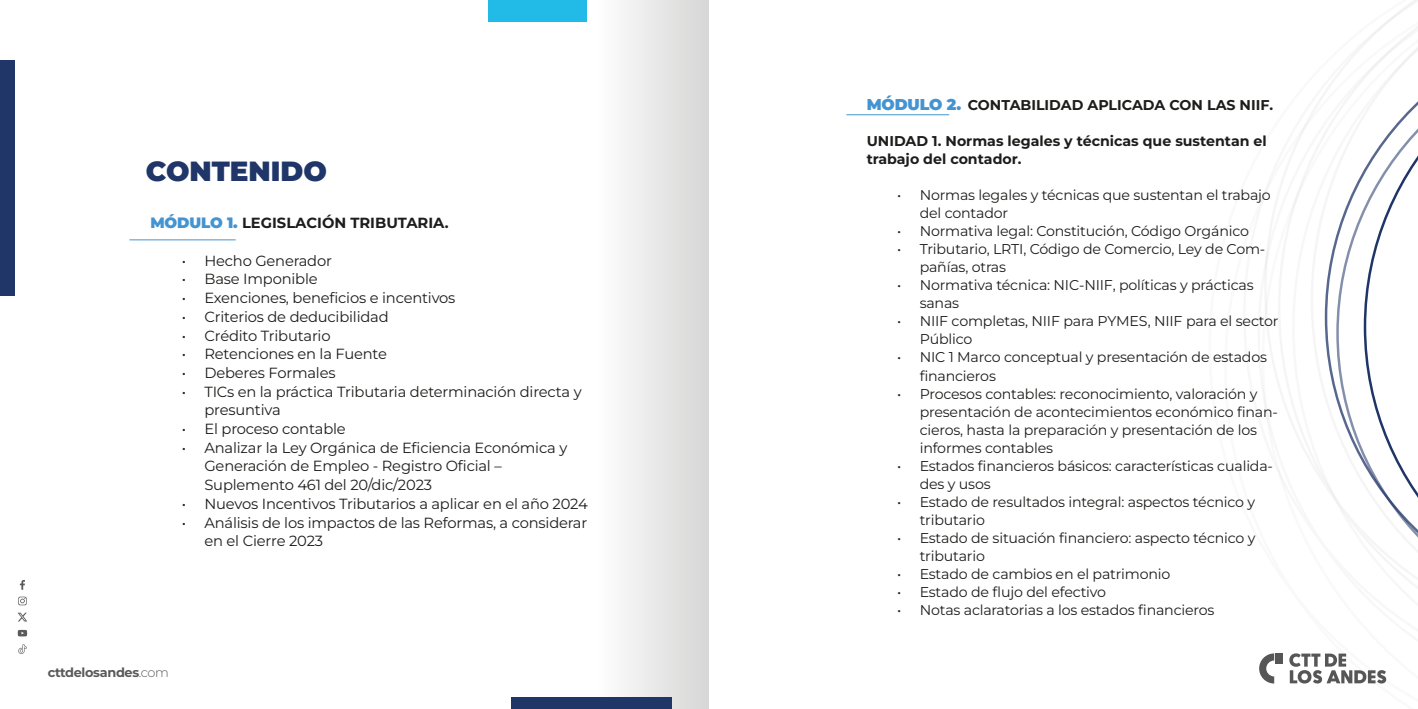
<style>
.page{position:relative;width:1418px;height:709px;background:#fff}
.page>*{position:absolute;margin:0;border:0;box-sizing:border-box;transform-origin:0 0}
.t1{font:900 27.75px "Montserrat";color:#203669}
.t2{font:14.75px/18.8px "Montserrat";letter-spacing:-.01em;color:#1d1d1b}
.t3{font:700 14.75px "Montserrat";color:#1d1d1b}
.t4{font:14.25px/18px "Montserrat";letter-spacing:-.01em;color:#1d1d1b}
.t5{font:700 14.25px/18px "Montserrat";color:#1d1d1b}
.t6{font:700 12.88px "Montserrat";letter-spacing:-.025em;color:#5a5a5a}
.s1{font-weight:900;font-size:15px;color:#4494d1}
.s2{font-weight:300}
.s3{font-weight:900;font-size:15.75px;color:#4494d1}
</style>
<div class="page">
<div style="left:597px;top:0;width:112px;height:709px;background:linear-gradient(to right,#fff,#d6d6d6)"></div>
<svg style="left:1261px;top:0;width:156px;height:684px"></svg>
<svg style="left:1259px;top:653px;width:15px;height:30px"></svg>
<div style="left:1275px;top:653px;width:7px;height:10px;background:#575656"></div>
<svg style="left:1289px;top:653px;width:97px;height:30px"></svg>
<div style="left:511px;top:698px;width:160px;height:11px;background:#203669"></div>
<div style="left:0;top:60px;width:15px;height:235px;background:#203669"></div>
<div style="left:488px;top:0;width:98px;height:22px;background:#22bbe8"></div>
<svg style="left:20px;top:580px;width:5px;height:10px"></svg>
<svg style="left:18px;top:596px;width:9px;height:9px"></svg>
<svg style="left:18px;top:612px;width:9px;height:9px"></svg>
<svg style="left:18px;top:644px;width:9px;height:10px"></svg>
<svg style="left:18px;top:630px;width:9px;height:6px"></svg>
<hr style="left:129px;top:239px;width:107px;height:1px;background:#4494d1">
<hr style="left:846px;top:114px;width:103px;height:1px;background:#4494d1">
<h1 class="t1" style="left:146px;top:153px;width:183px">CONTENIDO</h1>
<p class="t3" style="left:150px;top:213px;width:300px"><span class="s1">MÓDULO 1.</span> LEGISLACIÓN TRIBUTARIA.</p>
<p class="t2" style="left:182px;top:251px;width:151px">• Hecho Generador</p>
<p class="t2" style="left:182px;top:269px;width:137px">• Base Imponible</p>
<p class="t2" style="left:182px;top:288px;width:275px">• Exenciones, beneficios e incentivos</p>
<p class="t2" style="left:182px;top:307px;width:208px">• Criterios de deducibilidad</p>
<p class="t2" style="left:182px;top:325px;width:150px">• Crédito Tributario</p>
<p class="t2" style="left:182px;top:344px;width:206px">• Retenciones en la Fuente</p>
<p class="t2" style="left:182px;top:363px;width:155px">• Deberes Formales</p>
<p class="t2" style="left:204px;top:381px;width:379px;text-indent:-23px">• TICs en la práctica Tributaria determinación directa y presuntiva</p>
<p class="t2" style="left:182px;top:419px;width:165px">• El proceso contable</p>
<p class="t2" style="left:204px;top:438px;width:364px;text-indent:-23px">• Analizar la Ley Orgánica de Eficiencia Económica y<br>Generación de Empleo - Registro Oficial –<br>Suplemento 461 del 20/dic/2023</p>
<p class="t2" style="left:182px;top:494px;width:407px">• Nuevos Incentivos Tributarios a aplicar en el año 2024</p>
<p class="t2" style="left:204px;top:512px;width:384px;text-indent:-23px">• Análisis de los impactos de las Reformas, a considerar en el Cierre 2023</p>
<p class="t6" style="left:48px;top:664px;width:123px">cttdelosandes<span class="s2">.com</span></p>
<p class="t5" style="left:866px;top:95px;width:408px"><span class="s3">MÓDULO 2.</span> CONTABILIDAD APLICADA CON LAS NIIF.</p>
<p class="t5" style="left:866px;top:131px;width:401px">UNIDAD 1. Normas legales y técnicas que sustentan el trabajo del contador.</p>
<p class="t4" style="left:919px;top:185px;width:352px;text-indent:-23px">• Normas legales y técnicas que sustentan el trabajo del contador</p>
<p class="t4" style="left:897px;top:221px;width:353px">• Normativa legal: Constitución, Código Orgánico</p>
<p class="t4" style="left:919px;top:239px;width:347px;text-indent:-23px">• Tributario, LRTI, Código de Comercio, Ley de Com&shy;pañías, otras</p>
<p class="t4" style="left:919px;top:276px;width:335px;text-indent:-23px">• Normativa técnica: NIC-NIIF, políticas y prácticas sanas</p>
<p class="t4" style="left:919px;top:312px;width:360px;text-indent:-23px">• NIIF completas, NIIF para PYMES, NIIF para el sector<br>Público</p>
<p class="t4" style="left:919px;top:348px;width:349px;text-indent:-23px">• NIC 1 Marco conceptual y presentación de estados financieros</p>
<p class="t4" style="left:919px;top:384px;width:360px;text-indent:-23px">• Procesos contables: reconocimiento, valoración y presentación de acontecimientos económico finan&shy;cieros, hasta la preparación y presentación de los informes contables</p>
<p class="t4" style="left:919px;top:456px;width:355px;text-indent:-23px">• Estados financieros básicos: características cualida&shy;des y usos</p>
<p class="t4" style="left:919px;top:492px;width:337px;text-indent:-23px">• Estado de resultados integral: aspectos técnico y tributario</p>
<p class="t4" style="left:919px;top:528px;width:337px;text-indent:-23px">• Estado de situación financiero: aspecto técnico y tributario</p>
<p class="t4" style="left:897px;top:565px;width:275px">• Estado de cambios en el patrimonio</p>
<p class="t4" style="left:897px;top:583px;width:210px">• Estado de flujo del efectivo</p>
<p class="t4" style="left:897px;top:601px;width:319px">• Notas aclaratorias a los estados financieros</p>
</div>
